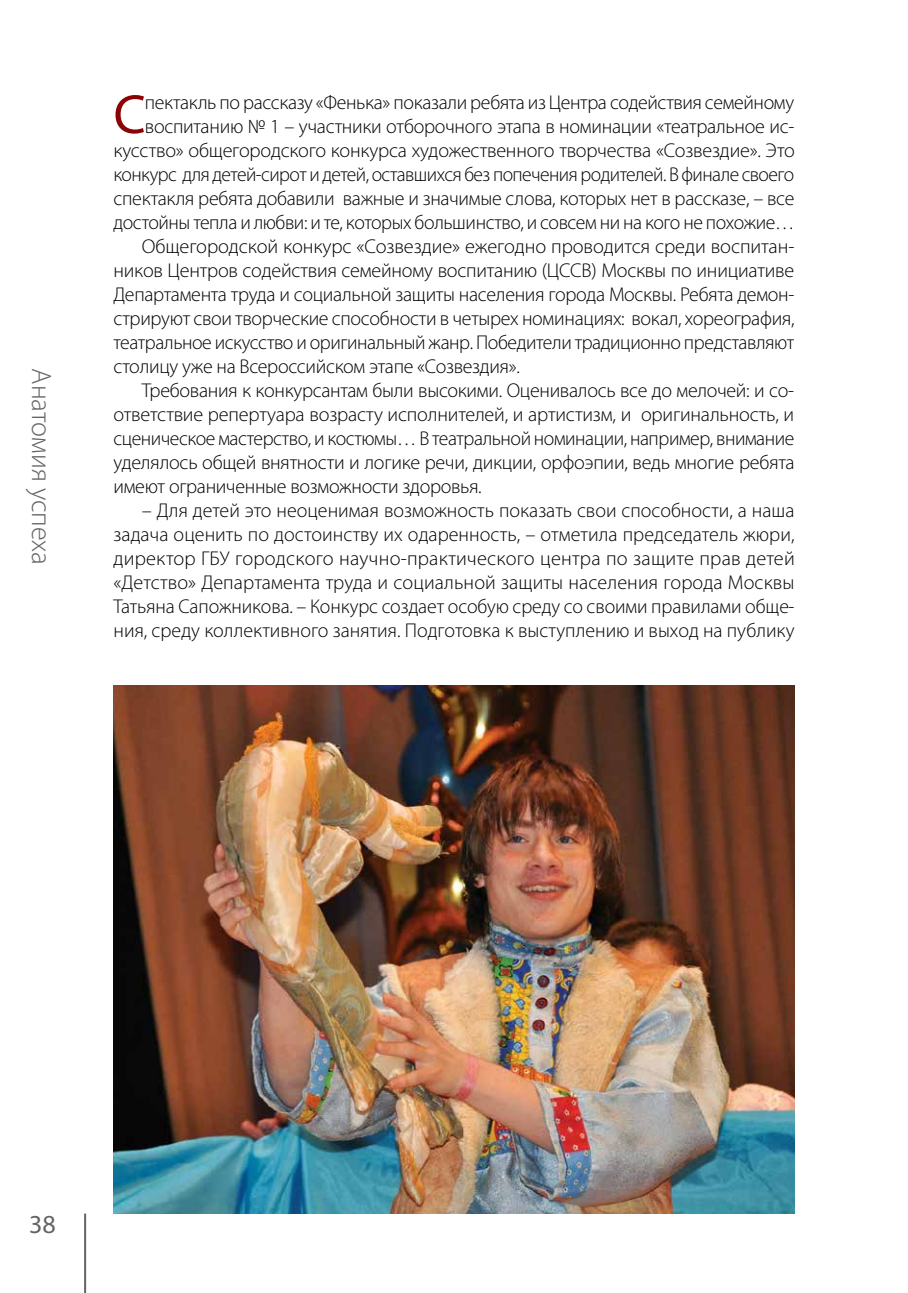
<style>
.page{position:relative;width:908px;height:1293px;background:#fff}
.page>*{position:absolute;margin:0;border:0;box-sizing:border-box;transform-origin:0 0}
.t1{font:55.6px "Myriad Pro";color:#8b0304}
.t2{font:300 28px "Myriad Pro";color:#636466}
.t3{font:26px "Myriad Pro";color:#636466}
.t4{font:300 20px/24px "Myriad Pro";letter-spacing:-.015em;color:#000;text-align:justify}
</style>
<div class="page">
<hr style="left:84px;top:1213px;width:2px;height:80px;background:#636466">
<img style="left:113px;top:685px;width:681px;height:528px">
<h2 class="t2" style="left:58px;top:368px;width:198px;rotate:90deg">Анатомия успеха</h2>
<h1 class="t1" style="left:113px;top:84px;width:34px">С</h1>
<p class="t4" style="left:145px;top:90px;width:650px">пектакль по рассказу «Фенька» показали ребята из Центра содействия семейному</p>
<p class="t4" style="left:145px;top:114px;width:650px">воспитанию № 1 – участники отборочного этапа в номинации «театральное ис-</p>
<p class="t4" style="left:113px;top:138px;width:682px">кусство» общегородского конкурса художественного творчества «Созвездие». Это</p>
<p class="t4" style="left:113px;top:162px;width:681px">конкурс для детей-сирот и детей, оставшихся без попечения родителей. В финале своего</p>
<p class="t4" style="left:113px;top:186px;width:682px">спектакля ребята добавили важные и значимые слова, которых нет в рассказе, – все</p>
<p class="t4" style="left:113px;top:210px;width:682px">достойны тепла и любви: и те, которых большинство, и совсем ни на кого не похожие…</p>
<p class="t4" style="left:142px;top:234px;width:653px">Общегородской конкурс «Созвездие» ежегодно проводится среди воспитан-</p>
<p class="t4" style="left:113px;top:258px;width:682px">ников Центров содействия семейному воспитанию (ЦССВ) Москвы по инициативе</p>
<p class="t4" style="left:113px;top:282px;width:682px">Департамента труда и социальной защиты населения города Москвы. Ребята демон-</p>
<p class="t4" style="left:113px;top:306px;width:682px">стрируют свои творческие способности в четырех номинациях: вокал, хореография,</p>
<p class="t4" style="left:113px;top:330px;width:682px">театральное искусство и оригинальный жанр. Победители традиционно представляют</p>
<p class="t4" style="left:113px;top:354px;width:407px">столицу уже на Всероссийском этапе «Созвездия».</p>
<p class="t4" style="left:142px;top:378px;width:653px">Требования к конкурсантам были высокими. Оценивалось все до мелочей: и со-</p>
<p class="t4" style="left:113px;top:402px;width:682px">ответствие репертуара возрасту исполнителей, и артистизм, и оригинальность, и</p>
<p class="t4" style="left:113px;top:426px;width:682px">сценическое мастерство, и костюмы… В театральной номинации, например, внимание</p>
<p class="t4" style="left:113px;top:450px;width:682px">уделялось общей внятности и логике речи, дикции, орфоэпии, ведь многие ребята</p>
<p class="t4" style="left:113px;top:474px;width:369px">имеют ограниченные возможности здоровья.</p>
<p class="t4" style="left:113px;top:498px;width:682px;text-indent:28px">– Для детей это неоценимая возможность показать свои способности, а наша задача оценить по достоинству их одаренность, – отметила председатель жюри, директор ГБУ городского научно-практического центра по защите прав детей «Детство» Департамента труда и социальной защиты населения города Москвы Татьяна Сапожникова. – Конкурс создает особую среду со своими правилами обще&shy;ния, среду коллективного занятия. Подготовка к выступлению и выход на публику</p>
<h3 class="t3" style="left:29px;top:1210px;width:28px">38</h3>
</div>
